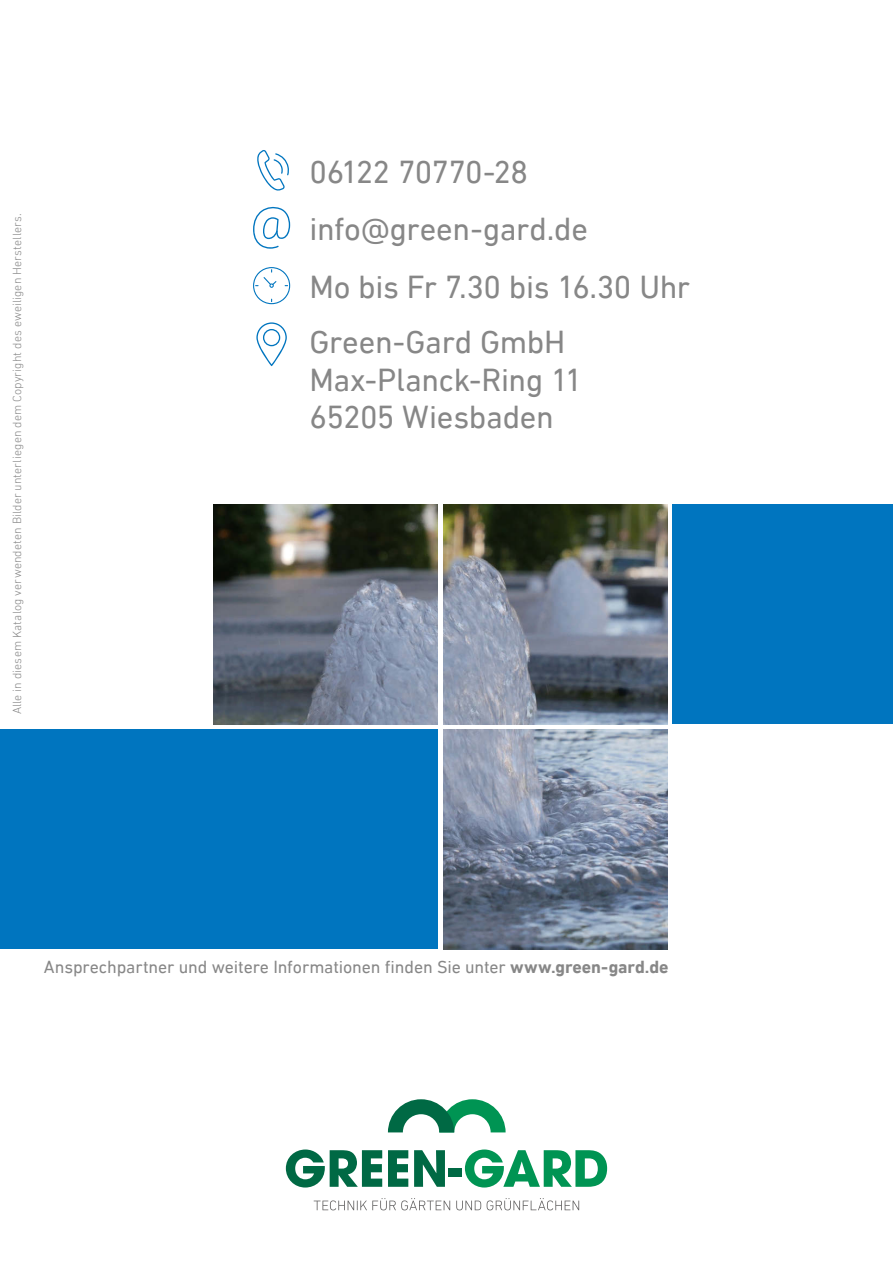
<style>
.page{position:relative;width:893px;height:1263px;background:#fff}
.page>*{position:absolute;margin:0;border:0;box-sizing:border-box;transform-origin:0 0}
.t1{font:32.55px/37.5px "DIN Next LT Pro";letter-spacing:-.015em;color:#878787}
.t2{font:17.85px "DIN Next LT Pro";letter-spacing:-.005em;color:#878787}
.t3{font:300 12px "DIN Next LT Pro";letter-spacing:.015em;color:#878787}
.s1{font-weight:700}
</style>
<div class="page">
<div style="left:673px;top:505px;width:220px;height:219px;background:#0075bf"></div>
<div style="left:0;top:729px;width:438px;height:220px;background:#0075bf"></div>
<svg style="left:257px;top:150px;width:32px;height:41px"></svg>
<svg style="left:253px;top:206px;width:37px;height:43px"></svg>
<svg style="left:256px;top:322px;width:31px;height:44px"></svg>
<svg style="left:253px;top:267px;width:37px;height:37px"></svg>
<img style="left:214px;top:505px;width:224px;height:219px">
<img style="left:443px;top:505px;width:225px;height:219px">
<img style="left:443px;top:729px;width:225px;height:220px">
<svg style="left:465px;top:1149px;width:142px;height:38px"></svg>
<svg style="left:286px;top:1149px;width:96px;height:38px"></svg>
<svg style="left:388px;top:1150px;width:20px;height:37px"></svg>
<svg style="left:414px;top:1150px;width:31px;height:37px"></svg>
<div style="left:448px;top:1168px;width:14px;height:8px;background:#006944"></div>
<svg style="left:388px;top:1099px;width:118px;height:33px"></svg>
<svg style="left:314px;top:1198px;width:265px;height:12px"></svg>
<p class="t3" style="left:10px;top:714px;width:502px;rotate:-90deg">Alle in diesem Katalog verwendeten Bilder unterliegen dem Copyright des eweiligen Herstellers.</p>
<p class="t1" style="left:309px;top:143px;width:280px;line-height:57.3px">06122 70770-28 info@green-gard.de</p>
<p class="t1" style="left:309px;top:268px;width:382px">Mo bis Fr 7.30 bis 16.30 Uhr</p>
<p class="t1" style="left:309px;top:323px;width:275px">Green-Gard GmbH<br>Max-Planck-Ring 11<br>65205 Wiesbaden</p>
<p class="t2" style="left:44px;top:957px;width:626px">Ansprechpartner und weitere Informationen finden Sie unter <span class="s1">www.green-gard.de</span></p>
</div>
